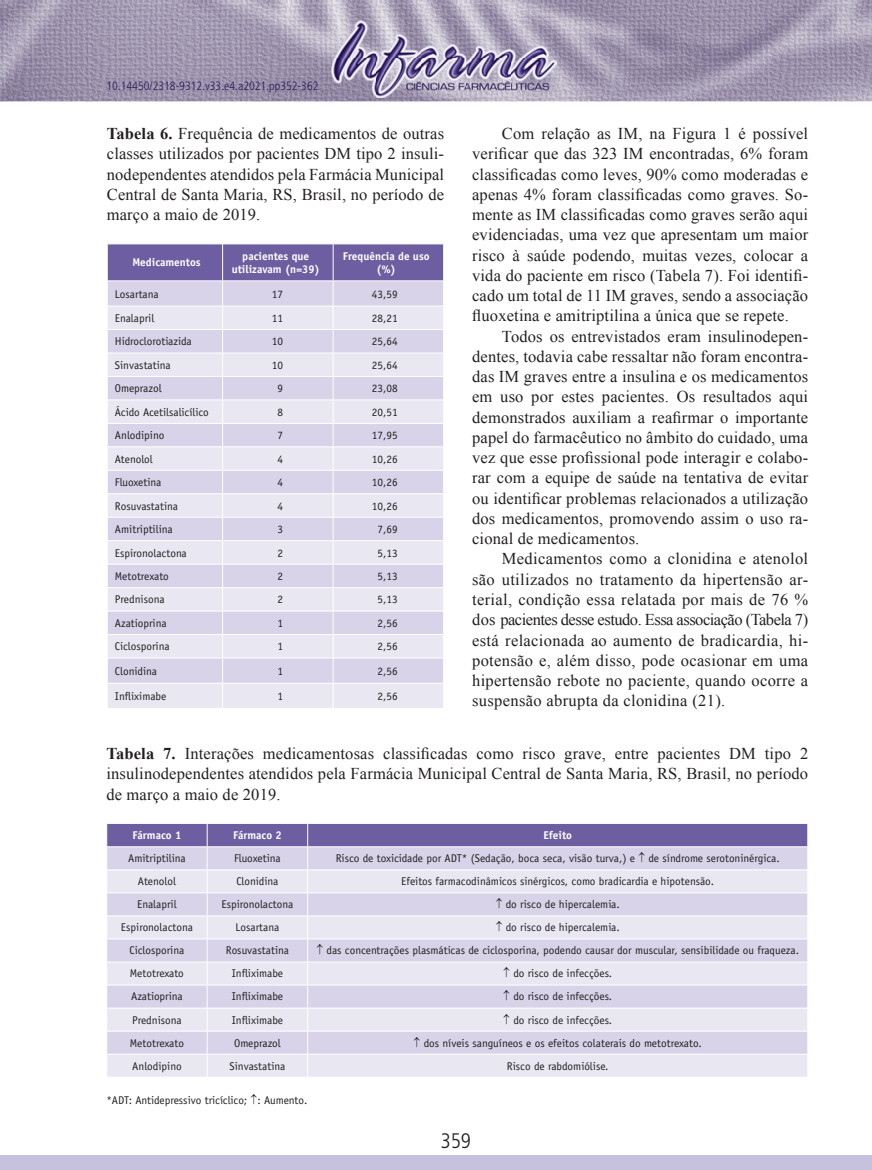
<style>
.page{position:relative;width:872px;height:1170px;background:#fff}
.page>*{position:absolute;margin:0;border:0;box-sizing:border-box;transform-origin:0 0}
.t1{font:300 condensed 21px "Frutiger LT Std";color:#231f20}
.t2{font:16.5px/20.2px "Times New Roman";letter-spacing:.01em;color:#231f20;text-align:justify}
.t3{font:300 condensed 12px "Frutiger LT Std";color:#2a1656}
.t4{font:11.25px "Officina Sans Std";color:#231f20}
.t5{font:700 11.25px/13.5px "Officina Sans Std";color:#fff;text-align:center}
.s1{font-weight:700}
</style>
<div class="page">
<img style="left:1px;top:0;width:871px;height:101px">
<img style="left:0;top:0;width:1px;height:101px">
<div style="left:0;top:1155px;width:872px;height:14px;background:#c6c1dd"></div>
<img style="left:332px;top:20px;width:224px;height:77px">
<svg style="left:107px;top:244px;width:337px;height:464px;background:#d9d5e8"></svg>
<svg style="left:106px;top:823px;width:702px;height:253px;background:#d7d3e7"></svg>
<p class="t3" style="left:106px;top:79px;width:214px">10.14450/2318-9312.v33.e4.a2021.pp352-362</p>
<p class="t2" style="left:107px;top:123px;width:339px"><span class="s1">Tabela 6.</span> Frequência de medicamentos de outras classes utilizados por pacientes DM tipo 2 insuli&shy;nodependentes atendidos pela Farmácia Municipal Central de Santa Maria, RS, Brasil, no período de março a maio de 2019.</p>
<p class="t5" style="left:132px;top:256px;width:70px">Medicamentos</p>
<p class="t5" style="left:232px;top:249px;width:90px">pacientes que utilizavam (n=39)</p>
<p class="t5" style="left:343px;top:249px;width:88px">Frequência de uso (%)</p>
<p class="t4" style="left:115px;top:287px;width:45px">Losartana</p>
<p class="t4" style="left:272px;top:287px;width:13px">17</p>
<p class="t4" style="left:372px;top:287px;width:27px">43,59</p>
<p class="t4" style="left:115px;top:311px;width:41px">Enalapril</p>
<p class="t4" style="left:272px;top:311px;width:13px">11</p>
<p class="t4" style="left:372px;top:311px;width:27px">28,21</p>
<p class="t4" style="left:115px;top:335px;width:78px">Hidroclorotiazida</p>
<p class="t4" style="left:272px;top:335px;width:13px">10</p>
<p class="t4" style="left:372px;top:335px;width:27px">25,64</p>
<p class="t4" style="left:115px;top:358px;width:57px">Sinvastatina</p>
<p class="t4" style="left:272px;top:358px;width:13px">10</p>
<p class="t4" style="left:372px;top:358px;width:27px">25,64</p>
<p class="t4" style="left:115px;top:382px;width:48px">Omeprazol</p>
<p class="t4" style="left:277px;top:382px;width:7px">9</p>
<p class="t4" style="left:372px;top:382px;width:27px">23,08</p>
<p class="t4" style="left:115px;top:405px;width:95px">Ácido Acetilsalicílico</p>
<p class="t4" style="left:277px;top:405px;width:7px">8</p>
<p class="t4" style="left:372px;top:405px;width:27px">20,51</p>
<p class="t4" style="left:115px;top:429px;width:51px">Anlodipino</p>
<p class="t4" style="left:277px;top:429px;width:7px">7</p>
<p class="t4" style="left:372px;top:429px;width:27px">17,95</p>
<p class="t4" style="left:115px;top:452px;width:39px">Atenolol</p>
<p class="t4" style="left:277px;top:452px;width:7px">4</p>
<p class="t4" style="left:372px;top:452px;width:27px">10,26</p>
<p class="t4" style="left:115px;top:475px;width:48px">Fluoxetina</p>
<p class="t4" style="left:277px;top:475px;width:7px">4</p>
<p class="t4" style="left:372px;top:475px;width:27px">10,26</p>
<p class="t4" style="left:115px;top:499px;width:65px">Rosuvastatina</p>
<p class="t4" style="left:277px;top:499px;width:7px">4</p>
<p class="t4" style="left:372px;top:499px;width:27px">10,26</p>
<p class="t4" style="left:115px;top:522px;width:59px">Amitriptilina</p>
<p class="t4" style="left:277px;top:522px;width:7px">3</p>
<p class="t4" style="left:377px;top:522px;width:22px">7,69</p>
<p class="t4" style="left:115px;top:546px;width:73px">Espironolactona</p>
<p class="t4" style="left:277px;top:546px;width:7px">2</p>
<p class="t4" style="left:377px;top:546px;width:22px">5,13</p>
<p class="t4" style="left:115px;top:569px;width:55px">Metotrexato</p>
<p class="t4" style="left:277px;top:569px;width:7px">2</p>
<p class="t4" style="left:377px;top:569px;width:22px">5,13</p>
<p class="t4" style="left:115px;top:593px;width:51px">Prednisona</p>
<p class="t4" style="left:277px;top:593px;width:7px">2</p>
<p class="t4" style="left:377px;top:593px;width:22px">5,13</p>
<p class="t4" style="left:115px;top:616px;width:53px">Azatioprina</p>
<p class="t4" style="left:277px;top:616px;width:7px">1</p>
<p class="t4" style="left:377px;top:616px;width:22px">2,56</p>
<p class="t4" style="left:115px;top:640px;width:56px">Ciclosporina</p>
<p class="t4" style="left:277px;top:640px;width:7px">1</p>
<p class="t4" style="left:377px;top:640px;width:22px">2,56</p>
<p class="t4" style="left:115px;top:664px;width:44px">Clonidina</p>
<p class="t4" style="left:277px;top:664px;width:7px">1</p>
<p class="t4" style="left:377px;top:664px;width:22px">2,56</p>
<p class="t4" style="left:115px;top:689px;width:53px">Infliximabe</p>
<p class="t4" style="left:277px;top:689px;width:7px">1</p>
<p class="t4" style="left:377px;top:689px;width:22px">2,56</p>
<p class="t2" style="left:472px;top:123px;width:337px;text-indent:30px">Com relação as IM, na Figura 1 é possível verificar que das 323 IM encontradas, 6% foram classificadas como leves, 90% como moderadas e apenas 4% foram classificadas como graves. So&shy;mente as IM classificadas como graves serão aqui evidenciadas, uma vez que apresentam um maior risco à saúde podendo, muitas vezes, colocar a vida do paciente em risco (Tabela 7). Foi identifi&shy;cado um total de 11 IM graves, sendo a associação fluoxetina e amitriptilina a única que se repete.</p>
<p class="t2" style="left:472px;top:325px;width:338px;text-indent:30px">Todos os entrevistados eram insulinodepen&shy;dentes, todavia cabe ressaltar não foram encontra&shy;das IM graves entre a insulina e os medicamentos em uso por estes pacientes. Os resultados aqui demonstrados auxiliam a reafirmar o importante papel do farmacêutico no âmbito do cuidado, uma vez que esse profissional pode interagir e colabo&shy;rar com a equipe de saúde na tentativa de evitar ou identificar problemas relacionados a utilização dos medicamentos, promovendo assim o uso ra&shy;cional de medicamentos.</p>
<p class="t2" style="left:472px;top:548px;width:337px;text-indent:30px">Medicamentos como a clonidina e atenolol são utilizados no tratamento da hipertensão ar&shy;terial, condição essa relatada por mais de 76 % dos pacientes desse estudo. Essa associação (Tabela 7) está relacionada ao aumento de bradicardia, hi&shy;potensão e, além disso, pode ocasionar em uma hipertensão rebote no paciente, quando ocorre a suspensão abrupta da clonidina (21).</p>
<p class="t2" style="left:106px;top:742px;width:703px"><span class="s1">Tabela 7.</span> Interações medicamentosas classificadas como risco grave, entre pacientes DM tipo 2 insulinodependentes atendidos pela Farmácia Municipal Central de Santa Maria, RS, Brasil, no período de março a maio de 2019.</p>
<p class="t5" style="left:133px;top:828px;width:50px">Fármaco 1</p>
<p class="t5" style="left:233px;top:828px;width:50px">Fármaco 2</p>
<p class="t5" style="left:543px;top:828px;width:30px">Efeito</p>
<p class="t4" style="left:128px;top:851px;width:59px">Amitriptilina</p>
<p class="t4" style="left:234px;top:851px;width:48px">Fluoxetina</p>
<p class="t4" style="left:336px;top:851px;width:445px">Risco de toxicidade por ADT* (Sedação, boca seca, visão turva,) e ↑ de síndrome serotoninérgica.</p>
<p class="t4" style="left:138px;top:874px;width:39px">Atenolol</p>
<p class="t4" style="left:236px;top:874px;width:44px">Clonidina</p>
<p class="t4" style="left:401px;top:874px;width:314px">Efeitos farmacodinâmicos sinérgicos, como bradicardia e hipotensão.</p>
<p class="t4" style="left:137px;top:897px;width:41px">Enalapril</p>
<p class="t4" style="left:221px;top:897px;width:73px">Espironolactona</p>
<p class="t4" style="left:495px;top:897px;width:126px">↑ do risco de hipercalemia.</p>
<p class="t4" style="left:121px;top:920px;width:73px">Espironolactona</p>
<p class="t4" style="left:235px;top:920px;width:45px">Losartana</p>
<p class="t4" style="left:495px;top:920px;width:126px">↑ do risco de hipercalemia.</p>
<p class="t4" style="left:130px;top:943px;width:56px">Ciclosporina</p>
<p class="t4" style="left:226px;top:943px;width:65px">Rosuvastatina</p>
<p class="t4" style="left:316px;top:943px;width:484px">↑ das concentrações plasmáticas de ciclosporina, podendo causar dor muscular, sensibilidade ou fraqueza.</p>
<p class="t4" style="left:130px;top:966px;width:55px">Metotrexato</p>
<p class="t4" style="left:232px;top:966px;width:53px">Infliximabe</p>
<p class="t4" style="left:503px;top:966px;width:110px">↑ do risco de infecções.</p>
<p class="t4" style="left:131px;top:989px;width:53px">Azatioprina</p>
<p class="t4" style="left:232px;top:989px;width:53px">Infliximabe</p>
<p class="t4" style="left:503px;top:989px;width:110px">↑ do risco de infecções.</p>
<p class="t4" style="left:132px;top:1013px;width:51px">Prednisona</p>
<p class="t4" style="left:232px;top:1013px;width:53px">Infliximabe</p>
<p class="t4" style="left:503px;top:1013px;width:110px">↑ do risco de infecções.</p>
<p class="t4" style="left:130px;top:1036px;width:55px">Metotrexato</p>
<p class="t4" style="left:234px;top:1036px;width:48px">Omeprazol</p>
<p class="t4" style="left:413px;top:1036px;width:290px">↑ dos níveis sanguíneos e os efeitos colaterais do metotrexato.</p>
<p class="t4" style="left:132px;top:1059px;width:51px">Anlodipino</p>
<p class="t4" style="left:229px;top:1059px;width:57px">Sinvastatina</p>
<p class="t4" style="left:507px;top:1059px;width:103px">Risco de rabdomiólise.</p>
<p class="t4" style="left:106px;top:1093px;width:203px">*ADT: Antidepressivo tricíclico; ↑: Aumento.</p>
<p class="t1" style="left:441px;top:1128px;width:32px">359</p>
</div>
